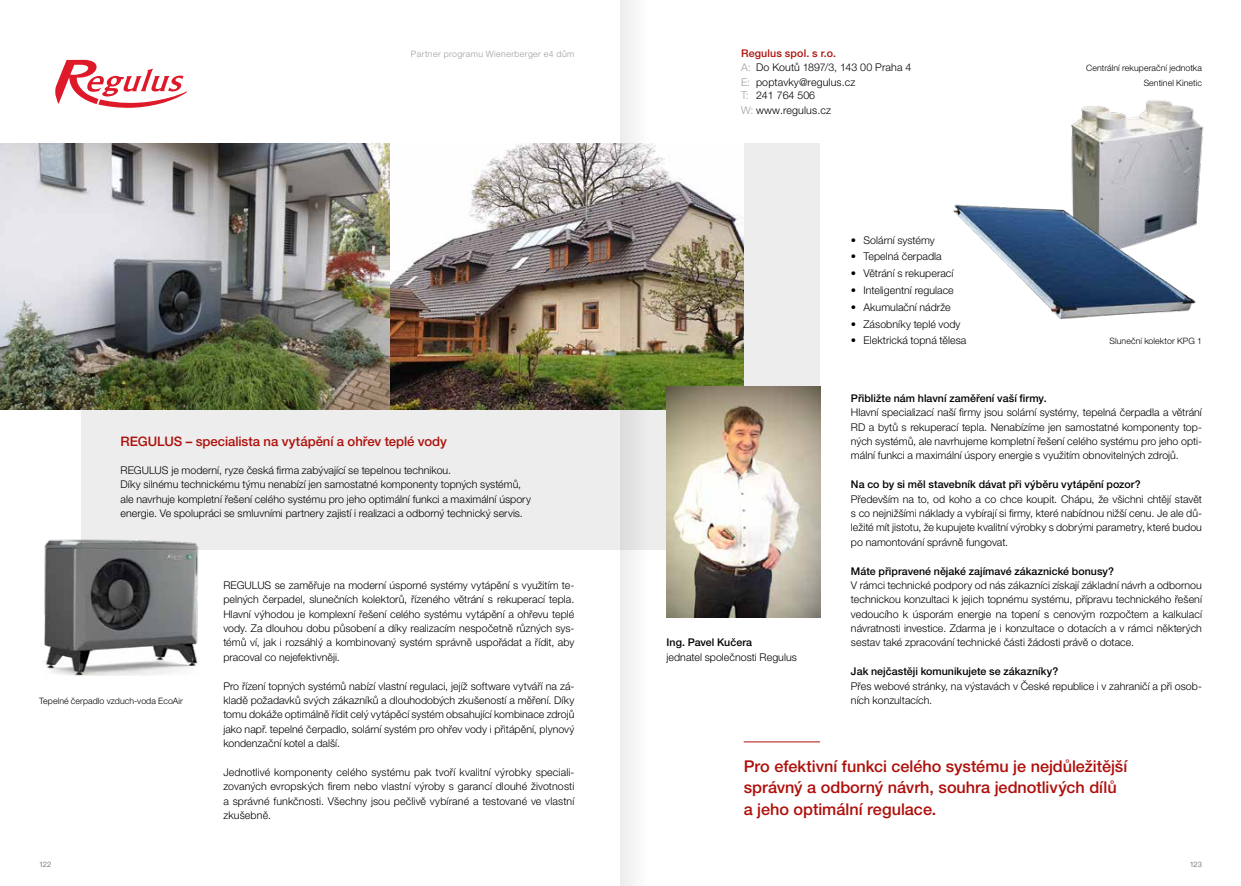
<style>
.page{position:relative;width:1241px;height:886px;background:#fff}
.page>*{position:absolute;margin:0;border:0;box-sizing:border-box;transform-origin:0 0}
.t1{font:500 16.25px/21.2px "Helvetica Neue LT Pro";color:#ae0f0a}
.t2{font:500 13.12px "Helvetica Neue LT Pro";letter-spacing:-.005em;color:#ae0f0a}
.t3{font:300 10.62px/14.4px "Helvetica Neue LT Pro";letter-spacing:.005em;color:#000;text-align:justify}
.t4{font:500 10.62px "Helvetica Neue LT Pro";letter-spacing:.005em;color:#000}
.t5{font:300 8.75px/14.4px "Helvetica Neue LT Pro";letter-spacing:.01em;color:#000;text-align:right}
.t6{font:300 8.75px "Helvetica Neue LT Pro";letter-spacing:.045em;color:#9d9d9c}
.t7{font:300 7.5px "Helvetica Neue LT Pro";letter-spacing:-.02em;color:#575756}
.s1{font-weight:500;color:#ae0f0a}
.s2{color:#9d9d9c}
</style>
<div class="page">
<div style="left:81px;top:143px;width:738px;height:407px;background:#ededed"></div>
<hr style="left:743px;top:741px;width:76px;height:1px;background:#ae0f0a">
<img style="left:0;top:143px;width:743px;height:267px">
<img style="left:42px;top:539px;width:157px;height:136px">
<img style="left:666px;top:387px;width:154px;height:230px">
<img style="left:1071px;top:100px;width:133px;height:125px">
<img style="left:953px;top:202px;width:243px;height:118px">
<svg style="left:55px;top:60px;width:132px;height:48px"></svg>
<svg style="left:620px;top:0;width:28px;height:886px"></svg>
<p class="t6" style="left:411px;top:48px;width:165px">Partner programu Wienerberger e4 dům</p>
<p class="t2" style="left:121px;top:433px;width:328px">REGULUS – specialista na vytápění a ohřev teplé vody</p>
<p class="t3" style="left:121px;top:463px;width:412px;text-align:left">REGULUS je moderní, ryze česká firma zabývající se tepelnou technikou.<br>Díky silnému technickému týmu nenabízí jen samostatné komponenty topných systémů, ale navrhuje kompletní řešení celého systému pro jeho optimální funkci a maximální úspory energie. Ve spolupráci se smluvními partnery zajistí i realizaci a odborný technický servis.</p>
<p class="t5" style="left:39px;top:693px;width:145px">Tepelné čerpadlo vzduch-voda EcoAir</p>
<p class="t3" style="left:223px;top:578px;width:352px">REGULUS se zaměřuje na moderní úsporné systémy vytápění s využitím te&shy;pelných čerpadel, slunečních kolektorů, řízeného větrání s rekuperací tepla.<br>Hlavní výhodou je komplexní řešení celého systému vytápění a ohřevu teplé vody. Za dlouhou dobu působení a díky realizacím nespočetně různých sys&shy;témů ví, jak i rozsáhlý a kombinovaný systém správně uspořádat a řídit, aby pracoval co nejefektivněji.</p>
<p class="t3" style="left:223px;top:678px;width:352px">Pro řízení topných systémů nabízí vlastní regulaci, jejíž software vytváří na zá&shy;kladě požadavků svých zákazníků a dlouhodobých zkušeností a měření. Díky tomu dokáže optimálně řídit celý vytápěcí systém obsahující kombinace zdrojů jako např. tepelné čerpadlo, solární systém pro ohřev vody i přitápění, plynový kondenzační kotel a další.</p>
<p class="t3" style="left:223px;top:764px;width:352px">Jednotlivé komponenty celého systému pak tvoří kvalitní výrobky speciali&shy;zovaných evropských firem nebo vlastní výroby s garancí dlouhé životnosti a správné funkčnosti. Všechny jsou pečlivě vybírané a testované ve vlastní zkušebně.</p>
<p class="t3" style="left:741px;top:46px;width:172px;line-height:13.6px"><span class="s1">Regulus spol. s r.o.<br></span><span class="s2">A:</span> Do Koutů 1897/3, 143 00 Praha 4</p>
<p class="t3" style="left:741px;top:75px;width:116px;line-height:13.6px"><span class="s2">E:</span> poptavky@regulus.cz<br><span class="s2">T:</span> 241 764 506</p>
<p class="t3" style="left:741px;top:103px;width:91px"><span class="s2">W:</span> www.regulus.cz</p>
<p class="t5" style="left:1085px;top:61px;width:117px">Centrální rekuperační jednotka<br>Sentinel Kinetic</p>
<p class="t4" style="left:666px;top:636px;width:87px">Ing. Pavel Kučera</p>
<p class="t3" style="left:666px;top:649px;width:132px">jednatel společnosti Regulus</p>
<p class="t3" style="left:850px;top:232px;width:85px">• Solární systémy</p>
<p class="t3" style="left:850px;top:249px;width:92px">• Tepelná čerpadla</p>
<p class="t3" style="left:850px;top:266px;width:104px">• Větrání s rekuperací</p>
<p class="t3" style="left:850px;top:283px;width:104px">• Inteligentní regulace</p>
<p class="t3" style="left:850px;top:300px;width:101px">• Akumulační nádrže</p>
<p class="t3" style="left:850px;top:316px;width:111px">• Zásobníky teplé vody</p>
<p class="t3" style="left:850px;top:333px;width:117px">• Elektrická topná tělesa</p>
<p class="t5" style="left:1109px;top:334px;width:94px">Sluneční kolektor KPG 1</p>
<p class="t4" style="left:850px;top:392px;width:197px">Přibližte nám hlavní zaměření vaší firmy.</p>
<p class="t3" style="left:850px;top:405px;width:352px">Hlavní specializací naší firmy jsou solární systémy, tepelná čerpadla a větrání RD a bytů s rekuperací tepla. Nenabízíme jen samostatné komponenty top&shy;ných systémů, ale navrhujeme kompletní řešení celého systému pro jeho opti&shy;mální funkci a maximální úspory energie s využitím obnovitelných zdrojů.</p>
<p class="t4" style="left:850px;top:478px;width:291px">Na co by si měl stavebník dávat při výběru vytápění pozor?</p>
<p class="t3" style="left:850px;top:491px;width:352px">Především na to, od koho a co chce koupit. Chápu, že všichni chtějí stavět s co nejnižšími náklady a vybírají si firmy, které nabídnou nižší cenu. Je ale dů&shy;ležité mít jistotu, že kupujete kvalitní výrobky s dobrými parametry, které budou po namontování správně fungovat.</p>
<p class="t4" style="left:850px;top:564px;width:264px">Máte připravené nějaké zajímavé zákaznické bonusy?</p>
<p class="t3" style="left:850px;top:578px;width:352px">V rámci technické podpory od nás zákazníci získají základní návrh a odbornou technickou konzultaci k jejich topnému systému, přípravu technického řešení vedoucího k úsporám energie na topení s cenovým rozpočtem a kalkulací návratnosti investice. Zdarma je i konzultace o dotacích a v rámci některých sestav také zpracování technické části žádosti právě o dotace.</p>
<p class="t4" style="left:850px;top:665px;width:209px">Jak nejčastěji komunikujete se zákazníky?</p>
<p class="t3" style="left:850px;top:678px;width:352px">Přes webové stránky, na výstavách v České republice i v zahraničí a při osob&shy;ních konzultacích.</p>
<h1 class="t1" style="left:743px;top:755px;width:385px">Pro efektivní funkci celého systému je nejdůležitější správný a odborný návrh, souhra jednotlivých dílů a jeho optimální regulace.</h1>
<p class="t7" style="left:39px;top:860px;width:14px">122</p>
<p class="t7" style="left:1189px;top:860px;width:14px">123</p>
</div>
